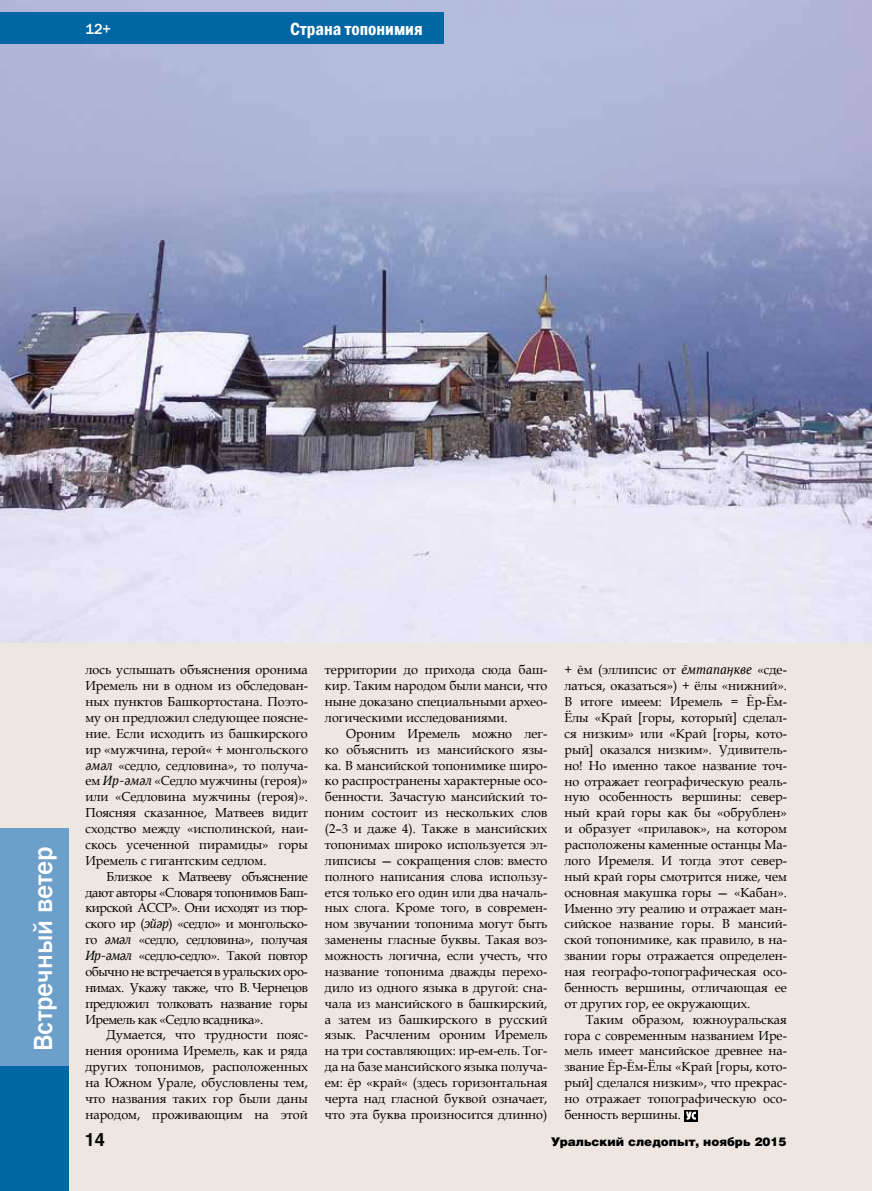
<style>
.page{position:relative;width:872px;height:1191px;background:#eee7e1}
.page>*{position:absolute;margin:0;border:0;box-sizing:border-box;transform-origin:0 0}
.t1{font:500 27px "Franklin Gothic";color:#fff}
.t2{font:600 condensed 18px "Franklin Gothic";color:#fff}
.t3{font:700 18px "Helios";color:#000}
.t4{font:500 15px "Franklin Gothic";color:#fff}
.t5{font:13.05px "Book Antiqua";color:#000}
.t6{font:13.05px "Book Antiqua";letter-spacing:-.03em;color:#000}
.t7{font:12px "Helios Black C";color:#000}
.s1{font-family:"PT Serif";font-style:italic}
</style>
<div class="page">
<img style="left:0;top:0;width:872px;height:642px">
<div style="left:0;top:13px;width:444px;height:31px;background:#0066a4"></div>
<svg style="left:684px;top:1110px;width:13px;height:11px"></svg>
<svg style="left:686px;top:1111px;width:10px;height:8px"></svg>
<div style="left:0;top:828px;width:69px;height:363px;background:#6d9fcb"></div>
<div style="left:0;top:1066px;width:69px;height:125px;background:#0066a4"></div>
<p class="t4" style="left:85px;top:20px;width:27px">12+</p>
<p class="t2" style="left:290px;top:17px;width:134px">Страна топонимия</p>
<p class="t1" style="left:27px;top:1051px;width:206px;rotate:-90deg">Встречный ветер</p>
<p class="t5" style="left:85px;top:660px;width:224px">лось услышать объяснения оронима</p>
<p class="t5" style="left:85px;top:676px;width:224px">Иремель ни в одном из обследован-</p>
<p class="t5" style="left:85px;top:692px;width:224px">ных пунктов Башкортостана. Поэто-</p>
<p class="t5" style="left:85px;top:708px;width:224px">му он предложил следующее поясне-</p>
<p class="t5" style="left:85px;top:724px;width:224px">ние. Если исходить из башкирского</p>
<p class="t5" style="left:85px;top:740px;width:224px">ир «мужчина, герой« + монгольского</p>
<p class="t5" style="left:85px;top:756px;width:224px"><span class="s1">әмәл</span> «седло, седловина», то получа-</p>
<p class="t5" style="left:85px;top:772px;width:224px">ем <span class="s1">Ир-әмәл</span> «Седло мужчины (героя)»</p>
<p class="t5" style="left:85px;top:787px;width:224px">или «Седловина мужчины (героя)».</p>
<p class="t5" style="left:85px;top:803px;width:224px">Поясняя сказанное, Матвеев видит</p>
<p class="t5" style="left:85px;top:819px;width:224px">сходство между «исполинской, наи-</p>
<p class="t5" style="left:85px;top:835px;width:224px">скось усеченной пирамиды» горы</p>
<p class="t5" style="left:85px;top:851px;width:183px">Иремель с гигантским седлом.</p>
<p class="t6" style="left:107px;top:867px;width:203px">Близкое к Матвееву объяснение</p>
<p class="t6" style="left:85px;top:883px;width:224px">дают авторы «Словаря топонимов Баш-</p>
<p class="t6" style="left:85px;top:899px;width:224px">кирской АССР». Они исходят из тюр-</p>
<p class="t6" style="left:85px;top:914px;width:224px">ского ир (<span class="s1">эйәр</span>) «седло» и монгольско-</p>
<p class="t6" style="left:85px;top:930px;width:224px">го <span class="s1">әмәл</span> «седло, седловина», получая</p>
<p class="t6" style="left:85px;top:946px;width:224px"><span class="s1">Ир-әмәл</span> «седло-седло». Такой повтор</p>
<p class="t6" style="left:85px;top:962px;width:224px">обычно не встречается в уральских оро-</p>
<p class="t6" style="left:85px;top:978px;width:224px">нимах. Укажу также, что В. Чернецов</p>
<p class="t6" style="left:85px;top:994px;width:224px">предложил толковать название горы</p>
<p class="t6" style="left:85px;top:1010px;width:179px">Иремель как «Седло всадника».</p>
<p class="t5" style="left:107px;top:1025px;width:203px">Думается, что трудности пояс-</p>
<p class="t5" style="left:85px;top:1041px;width:224px">нения оронима Иремель, как и ряда</p>
<p class="t5" style="left:85px;top:1057px;width:224px">других топонимов, расположенных</p>
<p class="t5" style="left:85px;top:1073px;width:224px">на Южном Урале, обусловлены тем,</p>
<p class="t5" style="left:85px;top:1089px;width:224px">что названия таких гор были даны</p>
<p class="t5" style="left:85px;top:1105px;width:224px">народом, проживающим на этой</p>
<p class="t5" style="left:325px;top:661px;width:224px">территории до прихода сюда баш-</p>
<p class="t5" style="left:325px;top:676px;width:224px">кир. Таким народом были манси, что</p>
<p class="t5" style="left:325px;top:692px;width:224px">ныне доказано специальными архео-</p>
<p class="t5" style="left:325px;top:708px;width:184px">логическими исследованиями.</p>
<p class="t5" style="left:346px;top:724px;width:203px">Ороним Иремель можно лег-</p>
<p class="t5" style="left:325px;top:740px;width:224px">ко объяснить из мансийского язы-</p>
<p class="t5" style="left:325px;top:756px;width:224px">ка. В мансийской топонимике широ-</p>
<p class="t5" style="left:325px;top:772px;width:224px">ко распространены характерные осо-</p>
<p class="t5" style="left:325px;top:788px;width:224px">бенности. Зачастую мансийский то-</p>
<p class="t5" style="left:325px;top:803px;width:224px">поним состоит из нескольких слов</p>
<p class="t5" style="left:325px;top:819px;width:224px">(2–3 и даже 4). Также в мансийских</p>
<p class="t5" style="left:325px;top:835px;width:224px">топонимах широко используется эл-</p>
<p class="t5" style="left:325px;top:851px;width:224px">липсисы — сокращения слов: вместо</p>
<p class="t5" style="left:325px;top:867px;width:224px">полного написания слова использу-</p>
<p class="t5" style="left:325px;top:883px;width:224px">ется только его один или два началь-</p>
<p class="t5" style="left:325px;top:899px;width:224px">ных слога. Кроме того, в современ-</p>
<p class="t5" style="left:325px;top:914px;width:224px">ном звучании топонима могут быть</p>
<p class="t5" style="left:325px;top:930px;width:224px">заменены гласные буквы. Такая воз-</p>
<p class="t5" style="left:325px;top:946px;width:224px">можность логична, если учесть, что</p>
<p class="t5" style="left:325px;top:962px;width:224px">название топонима дважды перехо-</p>
<p class="t5" style="left:325px;top:978px;width:224px">дило из одного языка в другой: сна-</p>
<p class="t5" style="left:325px;top:994px;width:224px">чала из мансийского в башкирский,</p>
<p class="t5" style="left:325px;top:1010px;width:224px">а затем из башкирского в русский</p>
<p class="t5" style="left:325px;top:1026px;width:224px">язык. Расчленим ороним Иремель</p>
<p class="t5" style="left:325px;top:1041px;width:224px">на три составляющих: ир-ем-ель. Тог-</p>
<p class="t5" style="left:325px;top:1057px;width:224px">да на базе мансийского языка получа-</p>
<p class="t5" style="left:325px;top:1073px;width:224px">ем: ēр «край« (здесь горизонтальная</p>
<p class="t5" style="left:325px;top:1089px;width:224px">черта над гласной буквой означает,</p>
<p class="t5" style="left:325px;top:1105px;width:224px">что эта буква произносится длинно)</p>
<p class="t5" style="left:564px;top:661px;width:224px">+ ēм (эллипсис от <span class="s1">ēмтапаӈкве</span> «сде-</p>
<p class="t5" style="left:564px;top:677px;width:224px">латься, оказаться») + ёлы «нижний».</p>
<p class="t5" style="left:564px;top:692px;width:224px">В итоге имеем: Иремель = Ēр-Ēм-</p>
<p class="t5" style="left:564px;top:708px;width:224px">Ёлы «Край [горы, который] сделал-</p>
<p class="t5" style="left:564px;top:724px;width:224px">ся низким» или «Край [горы, кото-</p>
<p class="t5" style="left:564px;top:740px;width:224px">рый] оказался низким». Удивитель-</p>
<p class="t5" style="left:564px;top:756px;width:224px">но! Но именно такое название точ-</p>
<p class="t5" style="left:564px;top:772px;width:224px">но отражает географическую реаль-</p>
<p class="t5" style="left:564px;top:788px;width:224px">ную особенность вершины: север-</p>
<p class="t5" style="left:564px;top:804px;width:224px">ный край горы как бы «обрублен»</p>
<p class="t5" style="left:564px;top:819px;width:224px">и образует «прилавок», на котором</p>
<p class="t5" style="left:564px;top:835px;width:224px">расположены каменные останцы Ма-</p>
<p class="t5" style="left:564px;top:851px;width:224px">лого Иремеля. И тогда этот север-</p>
<p class="t5" style="left:564px;top:867px;width:224px">ный край горы смотрится ниже, чем</p>
<p class="t5" style="left:564px;top:883px;width:224px">основная макушка горы — «Кабан».</p>
<p class="t5" style="left:564px;top:899px;width:224px">Именно эту реалию и отражает ман-</p>
<p class="t5" style="left:564px;top:915px;width:224px">сийское название горы. В мансий-</p>
<p class="t5" style="left:564px;top:930px;width:224px">ской топонимике, как правило, в на-</p>
<p class="t5" style="left:564px;top:946px;width:224px">звании горы отражается определен-</p>
<p class="t5" style="left:564px;top:962px;width:224px">ная географо-топографическая осо-</p>
<p class="t5" style="left:564px;top:978px;width:224px">бенность вершины, отличающая ее</p>
<p class="t5" style="left:564px;top:994px;width:187px">от других гор, ее окружающих.</p>
<p class="t5" style="left:585px;top:1010px;width:203px">Таким образом, южноуральская</p>
<p class="t5" style="left:564px;top:1026px;width:224px">гора с современным названием Ире-</p>
<p class="t5" style="left:564px;top:1042px;width:224px">мель имеет мансийское древнее на-</p>
<p class="t5" style="left:564px;top:1057px;width:224px">звание Ēр-Ēм-Ёлы «Край [горы, кото-</p>
<p class="t5" style="left:564px;top:1073px;width:224px">рый] сделался низким», что прекрас-</p>
<p class="t5" style="left:564px;top:1089px;width:224px">но отражает топографическую осо-</p>
<p class="t5" style="left:564px;top:1105px;width:118px">бенность вершины.</p>
<p class="t3" style="left:85px;top:1129px;width:22px">14</p>
<p class="t7" style="left:551px;top:1134px;width:237px">Уральский следопыт, ноябрь 2015</p>
</div>
